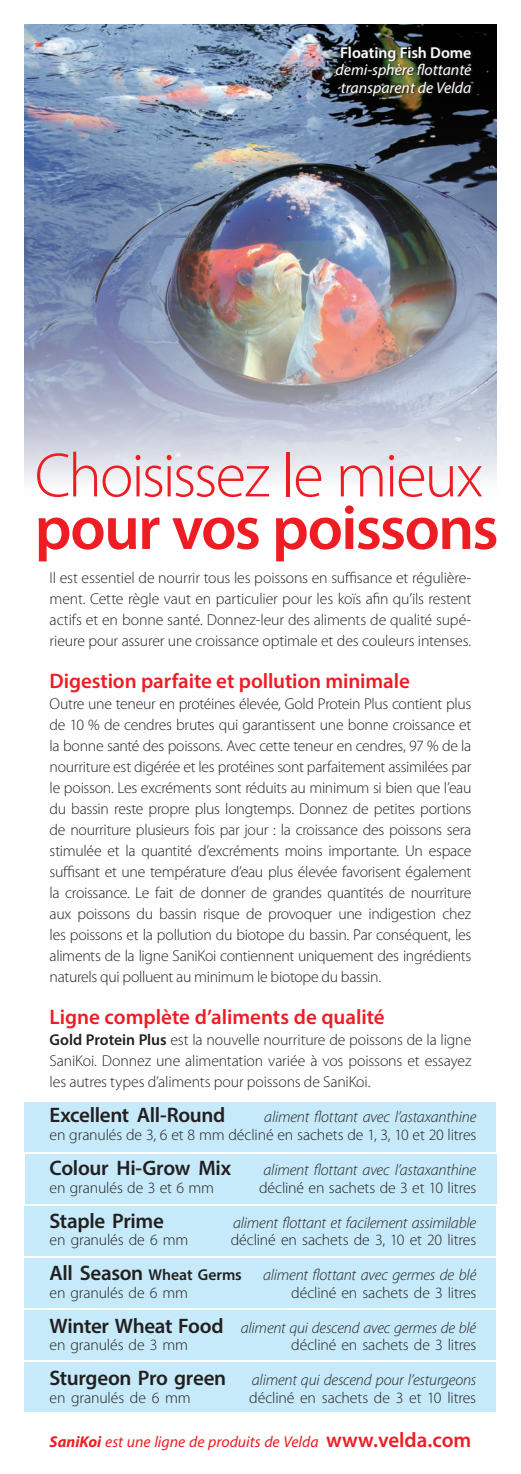
<style>
.page{position:relative;width:521px;height:1474px;background:#fff}
.page>*{position:absolute;margin:0;border:0;box-sizing:border-box;transform-origin:0 0}
.kop_36{font:300 63px "Myriad Pro";letter-spacing:-.035em;color:#ee1d23}
.kop_36-2{font:600 63px "Myriad Pro";letter-spacing:-.03em;color:#ee1d23}
.sfeer_heading{font:600 21px "Myriad Pro";letter-spacing:-.005em;color:#ee1d23}
.tabel_12{font:600 21px "Myriad Pro";letter-spacing:-.015em;color:#231f20}
.tabel_9{font:300 15.75px/21px "Myriad Pro";letter-spacing:-.02em;color:#231f20;text-align:justify}
.sfeer_heading-2{font:300 15.75px/21px "Myriad Pro";letter-spacing:-.01em;color:#231f20;text-align:justify}
.tabel_12-2{font:300 15.75px "Myriad Pro";letter-spacing:-.01em;color:#231f20}
.tabel_12-3{font:italic 300 15.75px "Myriad Pro";letter-spacing:-.01em;color:#231f20}
.t1{font:italic 15.75px "Myriad Pro";color:#ee1d23}
.t2{font:italic 15.75px "Myriad Pro";color:#fff}
.t3{font:600 15.75px "Myriad Pro";color:#fff}
.s1{font-weight:600}
.s2{font-weight:600;font-style:normal;font-size:21px}
.s3{font-weight:600;font-style:normal}
.s4{font-weight:700}
</style>
<div class="page">
<img style="left:25px;top:25px;width:471px;height:458px">
<div style="left:25px;top:1310px;width:471px;height:49px;background:#c6eafa"></div>
<div style="left:25px;top:1205px;width:471px;height:50px;background:#c6eafa"></div>
<div style="left:25px;top:1258px;width:471px;height:49px;background:#c6eafa"></div>
<div style="left:25px;top:1101px;width:471px;height:50px;background:#c6eafa"></div>
<div style="left:25px;top:1153px;width:471px;height:50px;background:#c6eafa"></div>
<div style="left:25px;top:1362px;width:471px;height:49px;background:#c6eafa"></div>
<img style="left:335px;top:46px;width:138px;height:52px">
<p class="t3" style="left:340px;top:42px;width:133px">Floating Fish Dome</p>
<p class="t2" style="left:336px;top:60px;width:137px">demi-sphère flottante</p>
<p class="t2" style="left:341px;top:78px;width:132px">transparent de Velda</p>
<p class="kop_36" style="left:35px;top:437px;width:450px">Choisissez le mieux</p>
<p class="kop_36-2" style="left:35px;top:487px;width:465px">pour vos poissons</p>
<p class="sfeer_heading-2" style="left:50px;top:566px;width:423px">Il est essentiel de nourrir tous les poissons en suffisance et régulière&shy;ment. Cette règle vaut en particulier pour les koïs afin qu’ils restent actifs et en bonne santé. Donnez-leur des aliments de qualité supé&shy;rieure pour assurer une croissance optimale et des couleurs intenses.</p>
<p class="sfeer_heading" style="left:50px;top:667px;width:362px">Digestion parfaite et pollution minimale</p>
<p class="tabel_9" style="left:50px;top:692px;width:423px">Outre une teneur en protéines élevée, Gold Protein Plus contient plus de 10 % de cendres brutes qui garantissent une bonne croissance et la bonne santé des poissons. Avec cette teneur en cendres, 97 % de la nourriture est digérée et les protéines sont parfaitement assimilées par le poisson. Les excréments sont réduits au minimum si bien que l’eau du bassin reste propre plus longtemps. Donnez de petites portions de nourriture plusieurs fois par jour : la croissance des poissons sera stimulée et la quantité d’excréments moins importante. Un espace suffisant et une température d’eau plus élevée favorisent également la croissance. Le fait de donner de grandes quantités de nourriture aux poissons du bassin risque de provoquer une indigestion chez les poissons et la pollution du biotope du bassin. Par conséquent, les aliments de la ligne SaniKoi contiennent uniquement des ingrédients naturels qui polluent au minimum le biotope du bassin.</p>
<p class="sfeer_heading" style="left:50px;top:1003px;width:337px">Ligne complète d’aliments de qualité</p>
<p class="sfeer_heading-2" style="left:50px;top:1028px;width:423px"><span class="s1">Gold Protein Plus</span> est la nouvelle nourriture de poissons de la ligne SaniKoi. Donnez une alimentation variée à vos poissons et essayez les autres types d’aliments pour poissons de SaniKoi.</p>
<p class="tabel_12" style="left:50px;top:1102px;width:177px">Excellent All-Round</p>
<p class="tabel_12-3" style="left:264px;top:1107px;width:213px">aliment flottant avec l’astaxanthine</p>
<p class="tabel_12-2" style="left:50px;top:1125px;width:428px">en granulés de 3, 6 et 8 mm décliné en sachets de 1, 3, 10 et 20 litres</p>
<p class="tabel_12" style="left:50px;top:1154px;width:183px">Colour Hi-Grow Mix</p>
<p class="tabel_12-3" style="left:264px;top:1160px;width:214px">aliment flottant avec l’astaxanthine</p>
<p class="tabel_12-2" style="left:50px;top:1177px;width:166px">en granulés de 3 et 6 mm</p>
<p class="tabel_12-2" style="left:259px;top:1177px;width:219px">décliné en sachets de 3 et 10 litres</p>
<p class="tabel_12" style="left:50px;top:1207px;width:116px">Staple Prime</p>
<p class="tabel_12-3" style="left:233px;top:1212px;width:245px">aliment flottant et facilement assimilable</p>
<p class="tabel_12-2" style="left:50px;top:1230px;width:140px">en granulés de 6 mm</p>
<p class="tabel_12-2" style="left:231px;top:1230px;width:247px">décliné en sachets de 3, 10 et 20 litres</p>
<p class="tabel_12-3" style="left:50px;top:1265px;width:428px"><span class="s2">All Season</span> <span class="s3">Wheat Germs</span> aliment flottant avec germes de blé</p>
<p class="tabel_12-2" style="left:50px;top:1282px;width:140px">en granulés de 6 mm</p>
<p class="tabel_12-2" style="left:291px;top:1282px;width:187px">décliné en sachets de 3 litres</p>
<p class="tabel_12-3" style="left:50px;top:1317px;width:428px"><span class="s2">Winter Wheat Food</span> aliment qui descend avec germes de blé</p>
<p class="tabel_12-2" style="left:50px;top:1335px;width:140px">en granulés de 3 mm</p>
<p class="tabel_12-2" style="left:291px;top:1335px;width:187px">décliné en sachets de 3 litres</p>
<p class="tabel_12-3" style="left:50px;top:1370px;width:428px"><span class="s2">Sturgeon Pro green</span> aliment qui descend pour l’esturgeons</p>
<p class="tabel_12-2" style="left:50px;top:1387px;width:143px">en granulés de 6 mm</p>
<p class="tabel_12-2" style="left:249px;top:1387px;width:228px">décliné en sachets de 3 et 10 litres</p>
<p class="t1" style="left:50px;top:1431px;width:423px"><span class="s4">SaniKoi</span> est une ligne de produits de Velda <span class="s2">www.velda.com</span></p>
</div>
